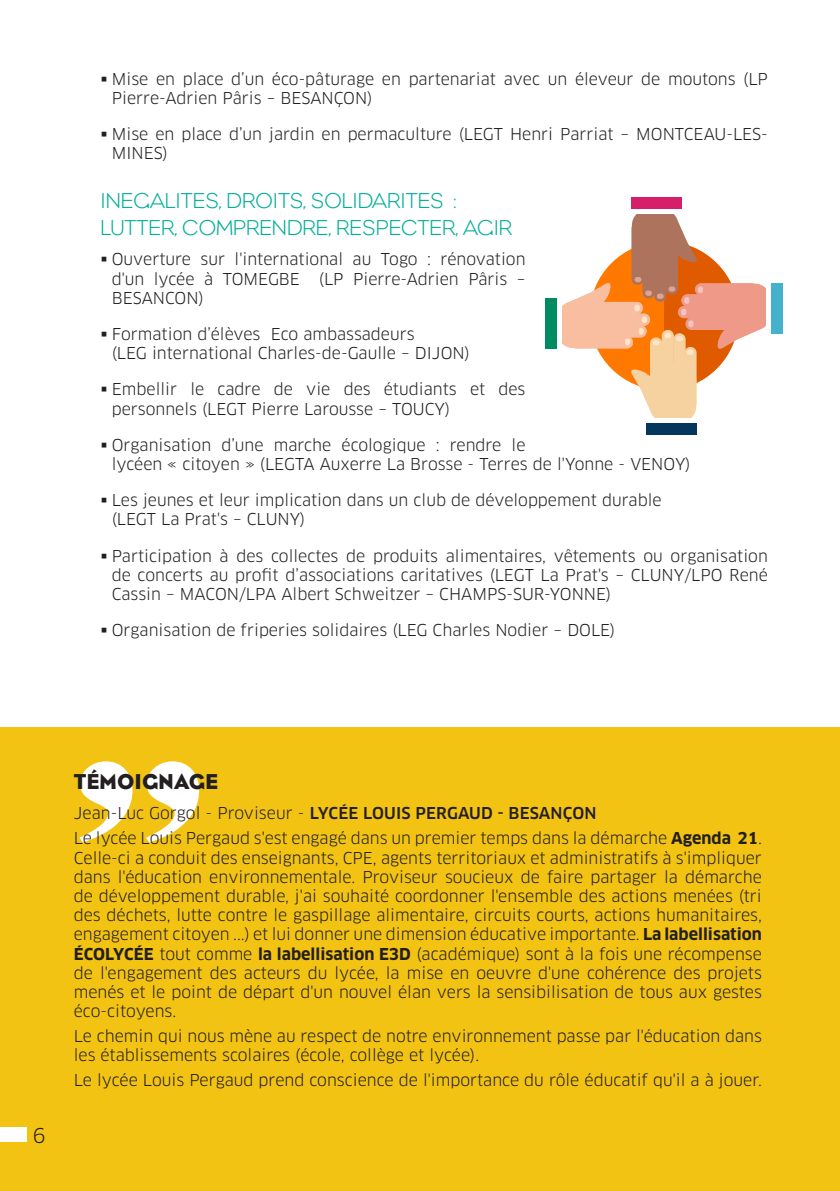
<style>
.page{position:relative;width:840px;height:1191px;background:#fff}
.page>*{position:absolute;margin:0;border:0;box-sizing:border-box;transform-origin:0 0}
.Petit_petit_titre_co{font:300 22px/26.4px "Eagle";color:#00ae9a}
.Petit_petit_titre_2{font:22px "Eagle";color:#231f20}
.t1{font:20px "Clan Pro";color:#231f20}
.Texte_2{font:16px/19.2px "Clan Pro";color:#231f20}
.Nom_des_directeur{font:500 16px "Clan Pro";letter-spacing:.01em;color:#231f20}
.s1{font-weight:400}
.s2{font-weight:700}
</style>
<div class="page">
<div style="left:0;top:727px;width:839px;height:464px;background:#f3c314"></div>
<svg style="left:79px;top:761px;width:120px;height:81px"></svg>
<div style="left:589px;top:241px;width:149px;height:149px;background:#ff7900;border-radius:50%"></div>
<div style="left:556px;top:301px;width:60px;height:47px;background:#f9bda0;border-radius:17px"></div>
<div style="left:570px;top:336px;width:62px;height:12px;background:#f9bda0;border-radius:6px"></div>
<div style="left:624px;top:338px;width:6px;height:7px;background:#ffe4c7;border-radius:3px"></div>
<div style="left:587px;top:314px;width:62px;height:12px;background:#f9bda0;border-radius:6px"></div>
<div style="left:584px;top:325px;width:62px;height:12px;background:#f9bda0;border-radius:6px"></div>
<div style="left:580px;top:302px;width:62px;height:12px;background:#f9bda0;border-radius:6px"></div>
<svg style="left:556px;top:302px;width:5px;height:44px"></svg>
<div style="left:544px;top:298px;width:12px;height:51px;background:#008c61"></div>
<svg style="left:569px;top:281px;width:42px;height:21px"></svg>
<div style="left:711px;top:284px;width:59px;height:46px;background:#ef9a89;border-radius:17px"></div>
<div style="left:765px;top:286px;width:8px;height:43px;background:#fff"></div>
<div style="left:771px;top:283px;width:11px;height:50px;background:#44b2cc"></div>
<div style="left:631px;top:209px;width:47px;height:60px;background:#ad735c;border-radius:17px"></div>
<svg style="left:633px;top:208px;width:44px;height:6px"></svg>
<div style="left:630px;top:197px;width:51px;height:11px;background:#d61e69"></div>
<div style="left:649px;top:363px;width:46px;height:60px;background:#f7d2a1;border-radius:17px"></div>
<div style="left:650px;top:418px;width:43px;height:7px;background:#fff"></div>
<div style="left:646px;top:423px;width:50px;height:12px;background:#05365b"></div>
<svg style="left:628px;top:221px;width:131px;height:190px"></svg>
<div style="left:0;top:1127px;width:26px;height:14px;background:#fff"></div>
<p class="Texte_2" style="left:112px;top:69px;width:657px;text-indent:-11px">▪ Mise en place d’un éco-pâturage en partenariat avec un éleveur de moutons (LP<br>Pierre-Adrien Pâris – BESANÇON)</p>
<p class="Texte_2" style="left:112px;top:125px;width:657px;text-indent:-11px">▪ Mise en place d’un jardin en permaculture (LEGT Henri Parriat – MONTCEAU-LES-<br>MINES)</p>
<p class="Petit_petit_titre_co" style="left:100px;top:187px;width:413px">INEGALITES, DROITS, SOLIDARITES :<br>LUTTER, COMPRENDRE, RESPECTER, AGIR</p>
<p class="Texte_2" style="left:112px;top:250px;width:415px;text-align:justify;text-indent:-11px">▪ Ouverture sur l'international au Togo : rénovation d'un lycée à TOMEGBE (LP Pierre-Adrien Pâris – BESANCON)</p>
<p class="Texte_2" style="left:112px;top:324px;width:359px;text-indent:-11px">▪ Formation d’élèves Eco ambassadeurs<br>(LEG international Charles-de-Gaulle – DIJON)</p>
<p class="Texte_2" style="left:112px;top:380px;width:415px;text-indent:-11px">▪ Embellir le cadre de vie des étudiants et des personnels (LEGT Pierre Larousse – TOUCY)</p>
<p class="Texte_2" style="left:112px;top:435px;width:580px;text-indent:-11px">▪ Organisation d’une marche écologique : rendre le<br>lycéen « citoyen » (LEGTA Auxerre La Brosse - Terres de l'Yonne - VENOY)</p>
<p class="Texte_2" style="left:112px;top:491px;width:551px;text-indent:-11px">▪ Les jeunes et leur implication dans un club de développement durable (LEGT La Prat's – CLUNY)</p>
<p class="Texte_2" style="left:112px;top:546px;width:657px;text-align:justify;text-indent:-11px">▪ Participation à des collectes de produits alimentaires, vêtements ou organisation de concerts au profit d’associations caritatives (LEGT La Prat's – CLUNY/LPO René Cassin – MACON/LPA Albert Schweitzer – CHAMPS-SUR-YONNE)</p>
<p class="Texte_2" style="left:100px;top:621px;width:516px">▪ Organisation de friperies solidaires (LEG Charles Nodier – DOLE)</p>
<p class="t1" style="left:33px;top:1123px;width:15px">6</p>
<p class="Petit_petit_titre_2" style="left:74px;top:768px;width:146px">TÉMOIGNAGE</p>
<p class="Nom_des_directeur" style="left:74px;top:804px;width:524px"><span class="s1">Jean-Luc Gorgol - Proviseur -</span> LYCÉE LOUIS PERGAUD - BESANÇON</p>
<p class="Texte_2" style="left:74px;top:829px;width:689px;text-align:justify">Le lycée Louis Pergaud s'est engagé dans un premier temps dans la démarche <span class="s2">Agenda 21</span>.<br>Celle-ci a conduit des enseignants, CPE, agents territoriaux et administratifs à s'impliquer dans l'éducation environnementale. Proviseur soucieux de faire partager la démarche de développement durable, j'ai souhaité coordonner l'ensemble des actions menées (tri des déchets, lutte contre le gaspillage alimentaire, circuits courts, actions humanitaires, engagement citoyen ...) et lui donner une dimension éducative importante. <span class="s2">La labellisation ÉCOLYCÉE</span> tout comme <span class="s2">la labellisation E3D</span> (académique) sont à la fois une récompense de l'engagement des acteurs du lycée, la mise en oeuvre d'une cohérence des projets menés et le point de départ d'un nouvel élan vers la sensibilisation de tous aux gestes éco-citoyens.</p>
<p class="Texte_2" style="left:74px;top:1026px;width:689px">Le chemin qui nous mène au respect de notre environnement passe par l'éducation dans les établissements scolaires (école, collège et lycée).</p>
<p class="Texte_2" style="left:74px;top:1070px;width:689px">Le lycée Louis Pergaud prend conscience de l'importance du rôle éducatif qu'il a à jouer.</p>
</div>
